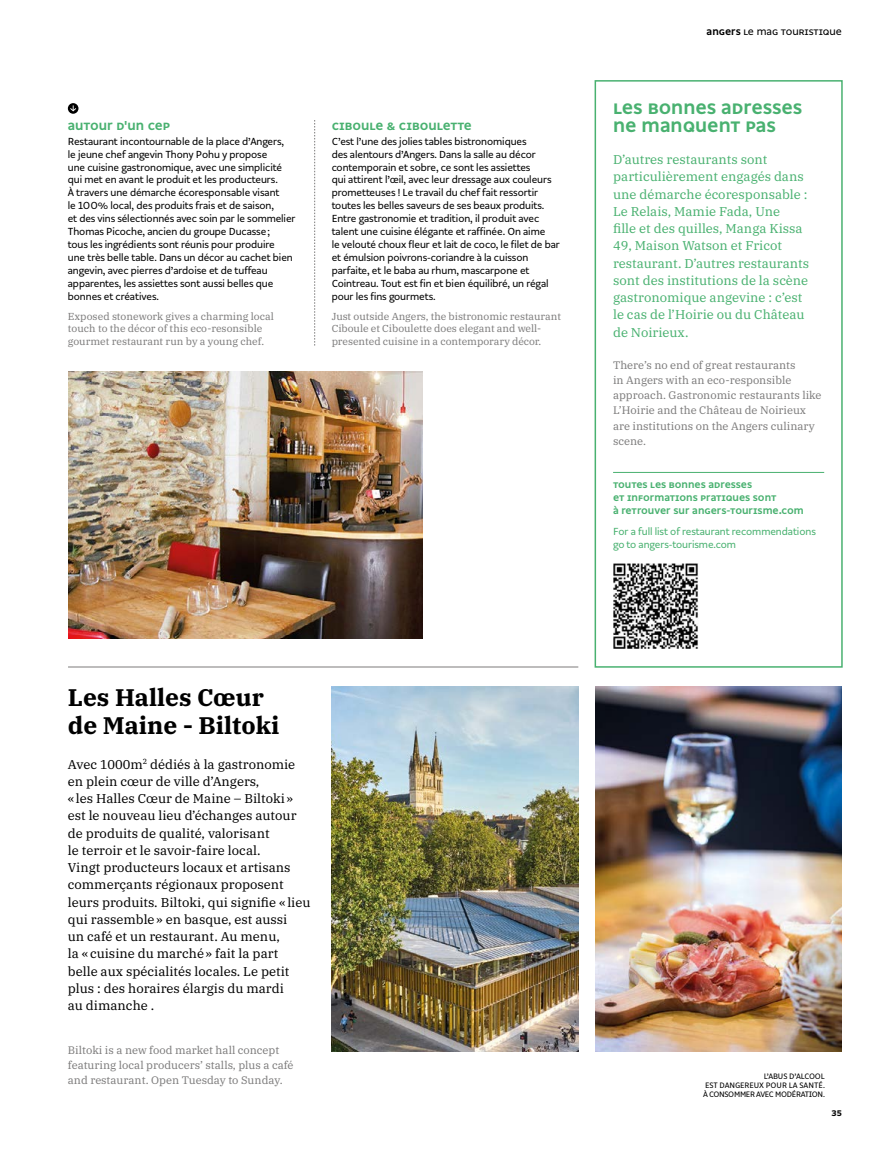
<style>
.page{position:relative;width:893px;height:1149px;background:#fff}
.page>*{position:absolute;margin:0;border:0;box-sizing:border-box;transform-origin:0 0}
.t1{font:700 24px/28px "IBM Plex Serif";color:#000}
.t2{font:700 19.5px/17.2px "Syndicat Beta A";color:#49b170}
.t3{font:700 13.5px "Syndicat Beta A";letter-spacing:-.005em;color:#49b170}
.t4{font:12.75px/17.2px "IBM Plex Serif";color:#000}
.t5{font:12.75px/17.2px "IBM Plex Serif";color:#49b170}
.t6{font:10.8px/15.1px "IBM Plex Serif";color:#7c7b7b}
.t7{font:700 10.5px/12.9px "Syndicat Beta A";color:#49b170}
.t8{font:10.5px "Syndicat Beta A";letter-spacing:-.005em;color:#000}
.t9{font:700 10.5px "Syndicat Beta A";color:#000}
.t10{font:10.2px/12.9px "IBM Plex Serif";letter-spacing:-.005em;color:#7c7b7b}
.t11{font:9.75px/12.9px "Syndicat Beta A";letter-spacing:-.01em;color:#000}
.t12{font:9.75px/12.9px "Syndicat Beta A";letter-spacing:-.01em;color:#49b170}
.t13{font:7.5px/8.7px "Syndicat Beta A";letter-spacing:-.035em;color:#000;text-align:justify}
.s1{font-family:"Roboto";font-size:10.5px}
.s2{font-weight:700}
</style>
<div class="page">
<img style="left:595px;top:686px;width:247px;height:364px">
<img style="left:332px;top:686px;width:246px;height:364px">
<img style="left:68px;top:372px;width:354px;height:266px">
<div style="left:68px;top:103px;width:10px;height:11px;background:#000;border-radius:50%"></div>
<svg style="left:70px;top:105px;width:6px;height:6px"></svg>
<hr style="left:613px;top:472px;width:211px;height:1px;background:#49b170">
<img style="left:613px;top:563px;width:85px;height:85px">
<div style="left:595px;top:80px;width:248px;height:587px;border:2px solid #49b170"></div>
<svg style="left:314px;top:120px;width:1px;height:225px"></svg>
<hr style="left:68px;top:666px;width:510px;height:1px;background:#7c7b7b">
<h3 class="t3" style="left:68px;top:116px;width:104px">Autour d'un cep</h3>
<p class="t11" style="left:68px;top:135px;width:229px">Restaurant incontournable de la place d’Angers,<br>le jeune chef angevin Thony Pohu y propose<br>une cuisine gastronomique, avec une simplicité qui met en avant le produit et les producteurs.<br>À travers une démarche écoresponsable visant<br>le 100% local, des produits frais et de saison,<br>et des vins sélectionnés avec soin par le sommelier Thomas Picoche, ancien du groupe Ducasse;<br>tous les ingrédients sont réunis pour produire<br>une très belle table. Dans un décor au cachet bien angevin, avec pierres d’ardoise et de tuffeau apparentes, les assiettes sont aussi belles que bonnes et créatives.</p>
<p class="t10" style="left:68px;top:308px;width:208px">Exposed stonework gives a charming local touch to the décor of this eco-resonsible gourmet restaurant run by a young chef.</p>
<h3 class="t3" style="left:332px;top:116px;width:142px">Ciboule <span class="s1">&amp;</span> ciboulette</h3>
<p class="t11" style="left:332px;top:135px;width:230px">C’est l’une des jolies tables bistronomiques<br>des alentours d’Angers. Dans la salle au décor contemporain et sobre, ce sont les assiettes<br>qui attirent l’œil, avec leur dressage aux couleurs prometteuses ! Le travail du chef fait ressortir toutes les belles saveurs de ses beaux produits.<br>Entre gastronomie et tradition, il produit avec talent une cuisine élégante et raffinée. On aime<br>le velouté choux fleur et lait de coco, le filet de bar et émulsion poivrons-coriandre à la cuisson parfaite, et le baba au rhum, mascarpone et Cointreau. Tout est fin et bien équilibré, un régal pour les fins gourmets.</p>
<p class="t10" style="left:332px;top:308px;width:231px">Just outside Angers, the bistronomic restaurant<br>Ciboule et Ciboulette does elegant and well&shy;presented cuisine in a contemporary décor.</p>
<p class="t8" style="left:707px;top:24px;width:137px"><span class="s2">angers</span> le mag touristique</p>
<h2 class="t2" style="left:613px;top:100px;width:191px">Les bonnes adresses ne manquent pas</h2>
<p class="t5" style="left:613px;top:150px;width:198px">D’autres restaurants sont particulièrement engagés dans une démarche écoresponsable :<br>Le Relais, Mamie Fada, Une<br>fille et des quilles, Manga Kissa<br>49, Maison Watson et Fricot restaurant. D’autres restaurants sont des institutions de la scène gastronomique angevine : c’est le cas de l’Hoirie ou du Château de Noirieux.</p>
<p class="t6" style="left:613px;top:357px;width:210px">There’s no end of great restaurants<br>in Angers with an eco-responsible approach. Gastronomic restaurants like<br>L’Hoirie and the Château de Noirieux are institutions on the Angers culinary scene.</p>
<p class="t7" style="left:613px;top:478px;width:192px">Toutes les bonnes adresses<br>et informations pratiques sont<br>à retrouver sur angers-tourisme.com</p>
<p class="t12" style="left:613px;top:526px;width:204px">For a full list of restaurant recommendations go to angers-tourisme.com</p>
<h1 class="t1" style="left:68px;top:681px;width:213px">Les Halles Cœur de Maine - Biltoki</h1>
<p class="t4" style="left:68px;top:754px;width:244px">Avec 1000m<sup>2</sup> dédiés à la gastronomie en plein cœur de ville d’Angers,<br>«les Halles Cœur de Maine – Biltoki» est le nouveau lieu d’échanges autour de produits de qualité, valorisant<br>le terroir et le savoir-faire local.<br>Vingt producteurs locaux et artisans commerçants régionaux proposent leurs produits. Biltoki, qui signifie «lieu qui rassemble» en basque, est aussi<br>un café et un restaurant. Au menu,<br>la «cuisine du marché» fait la part belle aux spécialités locales. Le petit plus : des horaires élargis du mardi<br>au dimanche .</p>
<p class="t6" style="left:68px;top:1040px;width:227px">Biltoki is a new food market hall concept featuring local producers’ stalls, plus a café and restaurant. Open Tuesday to Sunday.</p>
<p class="t13" style="left:703px;top:1072px;width:123px;text-indent:61px">L’ABUS D’ALCOOL EST DANGEREUX POUR LA SANTÉ.<br>À CONSOMMER AVEC MODÉRATION.</p>
<p class="t9" style="left:831px;top:1105px;width:12px">35</p>
</div>
